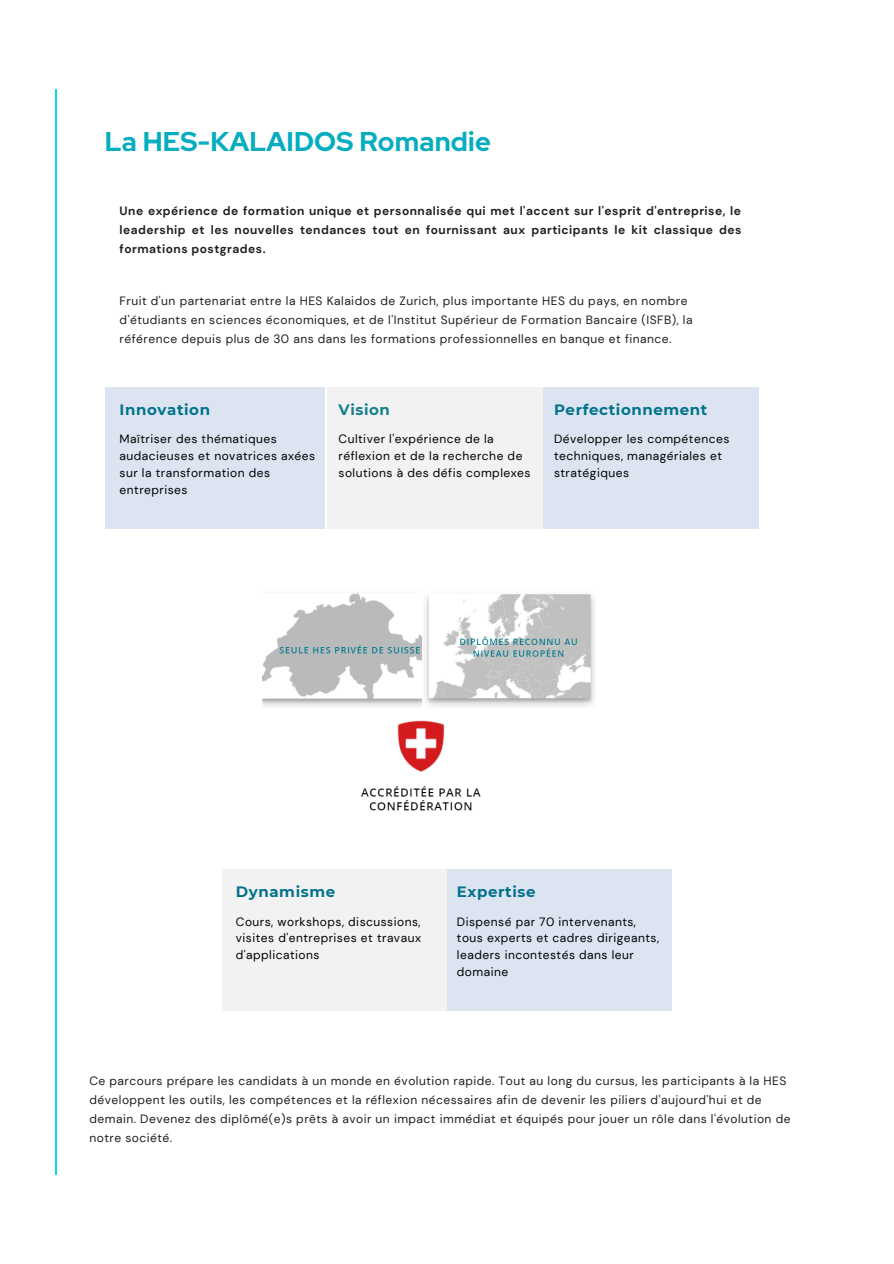
<style>
.page{position:relative;width:894px;height:1264px;background:#fff}
.page>*{position:absolute;margin:0;border:0;box-sizing:border-box;transform-origin:0 0}
.t1{font:700 27px "Red Hat Display";letter-spacing:.005em;color:#04adbf}
.t2{font:700 15px "Montserrat";letter-spacing:.04em;color:#03738c}
.t3{font:700 15px "Montserrat";letter-spacing:.04em;color:#167f8e}
.t4{font:12px/19px "DM Sans";letter-spacing:.04em;color:#1e1e1e}
.t5{font:12px/17px "DM Sans";letter-spacing:.04em;color:#000}
.t6{font:700 12px/19px "DM Sans";letter-spacing:.04em;color:#1e1e1e;text-align:justify}
</style>
<div class="page">
<hr style="left:55px;top:89px;width:1px;height:1086px;background:#05dbf2">
<div style="left:105px;top:387px;width:219px;height:142px;background:#dce4f2"></div>
<div style="left:327px;top:387px;width:240px;height:142px;background:#f2f2f2"></div>
<div style="left:543px;top:387px;width:215px;height:142px;background:#dce4f2"></div>
<img style="left:355px;top:707px;width:126px;height:104px">
<img style="left:262px;top:593px;width:333px;height:114px">
<div style="left:222px;top:869px;width:225px;height:142px;background:#f2f2f2"></div>
<div style="left:447px;top:869px;width:224px;height:142px;background:#dce4f2"></div>
<p class="t1" style="left:105px;top:123px;width:387px">La HES-KALAIDOS Romandie</p>
<p class="t6" style="left:120px;top:201px;width:623px">Une expérience de formation unique et personnalisée qui met l'accent sur l'esprit d'entreprise, le leadership et les nouvelles tendances tout en fournissant aux participants le kit classique des formations postgrades.</p>
<p class="t4" style="left:120px;top:292px;width:574px">Fruit d'un partenariat entre la HES Kalaidos de Zurich, plus importante HES du pays, en nombre d'étudiants en sciences économiques, et de l'Institut Supérieur de Formation Bancaire (ISFB), la référence depuis plus de 30 ans dans les formations professionnelles en banque et finance.</p>
<p class="t2" style="left:120px;top:400px;width:92px">Innovation</p>
<p class="t5" style="left:120px;top:431px;width:197px">Maîtriser des thématiques audacieuses et novatrices axées sur la transformation des entreprises</p>
<p class="t3" style="left:338px;top:400px;width:53px">Vision</p>
<p class="t5" style="left:338px;top:431px;width:193px">Cultiver l'expérience de la réflexion et de la recherche de solutions à des défis complexes</p>
<p class="t2" style="left:554px;top:400px;width:155px">Perfectionnement</p>
<p class="t5" style="left:554px;top:431px;width:177px">Développer les compétences techniques, managériales et stratégiques</p>
<p class="t2" style="left:236px;top:882px;width:101px">Dynamisme</p>
<p class="t5" style="left:236px;top:913px;width:187px;text-align:justify">Cours, workshops, discussions, visites d'entreprises et travaux d'applications</p>
<p class="t2" style="left:457px;top:882px;width:80px">Expertise</p>
<p class="t5" style="left:457px;top:913px;width:204px">Dispensé par 70 intervenants, tous experts et cadres dirigeants, leaders incontestés dans leur domaine</p>
<p class="t4" style="left:89px;top:1070px;width:702px">Ce parcours prépare les candidats à un monde en évolution rapide. Tout au long du cursus, les participants à la HES développent les outils, les compétences et la réflexion nécessaires afin de devenir les piliers d'aujourd'hui et de demain. Devenez des diplômé(e)s prêts à avoir un impact immédiat et équipés pour jouer un rôle dans l'évolution de notre société.</p>
</div>
